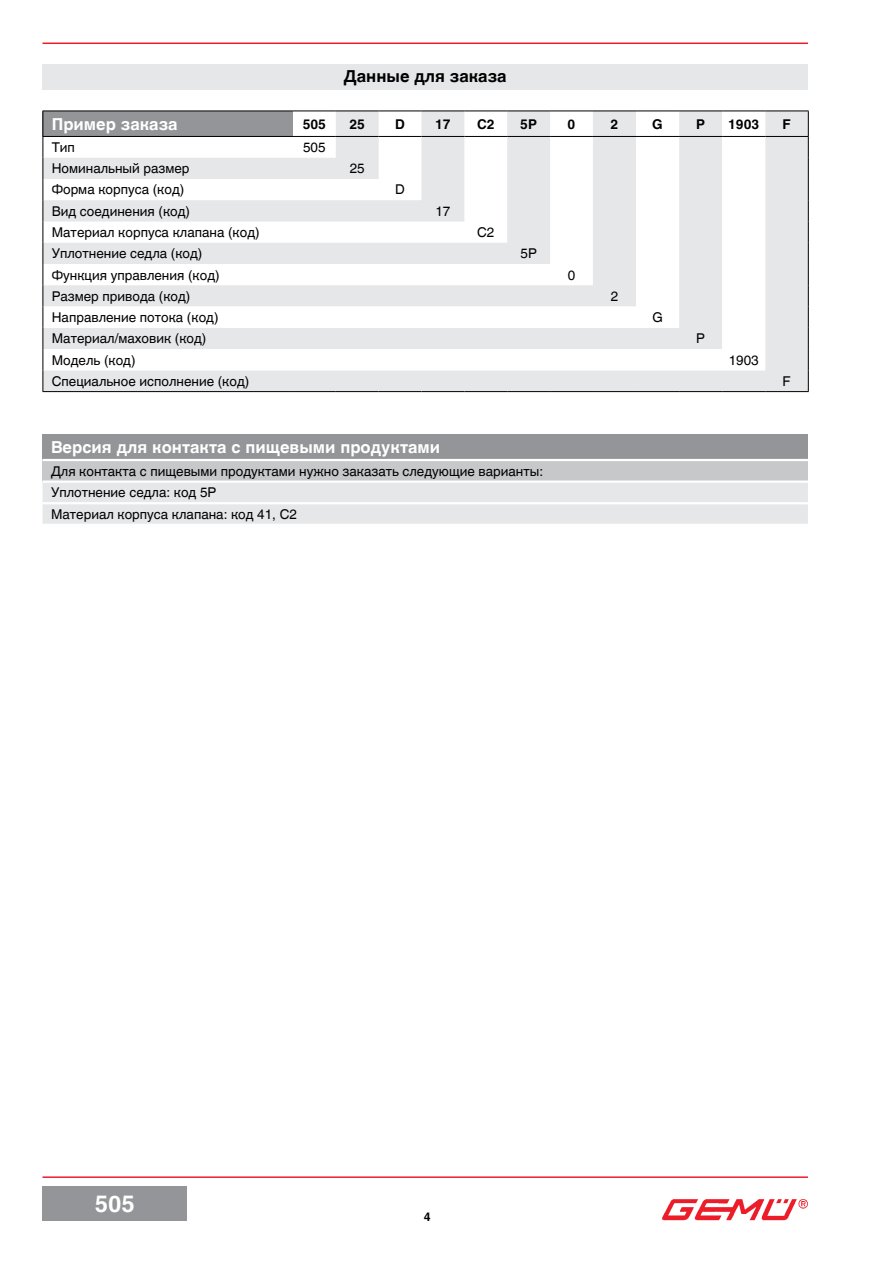
<style>
.page{position:relative;width:893px;height:1263px;background:#fff}
.page>*{position:absolute;margin:0;border:0;box-sizing:border-box;transform-origin:0 0}
.t1{font:700 23.25px "Helvetica World";color:#fff}
.t2{font:700 16.5px "Helvetica World";color:#fff}
.t3{font:700 16.5px "Helvetica World";color:#000}
.t4{font:13.5px/21.6px "Helvetica World";color:#000}
.t5{font:700 13.5px "Helvetica World";color:#000}
.t6{font:700 12px "Helvetica World";color:#000}
</style>
<div class="page">
<hr style="left:43px;top:43px;width:765px;height:1px;background:#ed1c29">
<hr style="left:43px;top:1176px;width:765px;height:2px;background:#ed1c29">
<div style="left:43px;top:1186px;width:144px;height:34px;background:#939598"></div>
<img style="left:662px;top:1199px;width:146px;height:21px">
<svg style="left:44px;top:112px;width:764px;height:279px;fill:#e6e7e8"></svg>
<svg style="left:636px;top:112px;width:129px;height:195px"></svg>
<svg style="left:44px;top:307px;width:721px;height:63px"></svg>
<hr style="left:43px;top:111px;width:250px;height:1px;background:#000">
<hr style="left:293px;top:111px;width:43px;height:1px;background:#000">
<hr style="left:336px;top:111px;width:43px;height:1px;background:#000">
<hr style="left:379px;top:111px;width:42px;height:1px;background:#000">
<hr style="left:421px;top:111px;width:43px;height:1px;background:#000">
<hr style="left:464px;top:111px;width:43px;height:1px;background:#000">
<hr style="left:507px;top:111px;width:43px;height:1px;background:#000">
<hr style="left:550px;top:111px;width:43px;height:1px;background:#000">
<hr style="left:593px;top:111px;width:43px;height:1px;background:#000">
<hr style="left:636px;top:111px;width:43px;height:1px;background:#000">
<hr style="left:679px;top:111px;width:43px;height:1px;background:#000">
<hr style="left:722px;top:111px;width:43px;height:1px;background:#000">
<hr style="left:765px;top:111px;width:44px;height:1px;background:#000">
<hr style="left:43px;top:136px;width:250px;height:1px;background:#000">
<hr style="left:293px;top:136px;width:43px;height:1px;background:#000">
<hr style="left:336px;top:136px;width:43px;height:1px;background:#000">
<hr style="left:379px;top:136px;width:42px;height:1px;background:#000">
<hr style="left:421px;top:136px;width:43px;height:1px;background:#000">
<hr style="left:464px;top:136px;width:43px;height:1px;background:#000">
<hr style="left:507px;top:136px;width:43px;height:1px;background:#000">
<hr style="left:550px;top:136px;width:43px;height:1px;background:#000">
<hr style="left:593px;top:136px;width:43px;height:1px;background:#000">
<hr style="left:636px;top:136px;width:43px;height:1px;background:#000">
<hr style="left:679px;top:136px;width:43px;height:1px;background:#000">
<hr style="left:722px;top:136px;width:43px;height:1px;background:#000">
<hr style="left:765px;top:136px;width:44px;height:1px;background:#000">
<svg style="left:43px;top:111px;width:1px;height:280px"></svg>
<svg style="left:808px;top:111px;width:1px;height:280px"></svg>
<hr style="left:43px;top:391px;width:250px;height:1px;background:#000">
<hr style="left:293px;top:391px;width:43px;height:1px;background:#000">
<hr style="left:336px;top:391px;width:43px;height:1px;background:#000">
<hr style="left:379px;top:391px;width:42px;height:1px;background:#000">
<hr style="left:421px;top:391px;width:43px;height:1px;background:#000">
<hr style="left:464px;top:391px;width:43px;height:1px;background:#000">
<hr style="left:507px;top:391px;width:43px;height:1px;background:#000">
<hr style="left:550px;top:391px;width:43px;height:1px;background:#000">
<hr style="left:593px;top:391px;width:43px;height:1px;background:#000">
<hr style="left:636px;top:391px;width:43px;height:1px;background:#000">
<hr style="left:679px;top:391px;width:43px;height:1px;background:#000">
<hr style="left:722px;top:391px;width:43px;height:1px;background:#000">
<hr style="left:765px;top:391px;width:44px;height:1px;background:#000">
<div style="left:43px;top:64px;width:765px;height:25px;background:#e6e7e8"></div>
<div style="left:43px;top:434px;width:765px;height:26px;background:#939598"></div>
<div style="left:43px;top:460px;width:765px;height:22px;background:#c7c8ca"></div>
<div style="left:43px;top:483px;width:765px;height:41px;background:#e6e7e8"></div>
<hr style="left:43px;top:459px;width:765px;height:2px;background:#fff">
<hr style="left:43px;top:480px;width:765px;height:3px;background:#fff">
<hr style="left:43px;top:502px;width:765px;height:2px;background:#fff">
<p class="t3" style="left:344px;top:67px;width:164px">Данные для заказа</p>
<p class="t2" style="left:52px;top:114px;width:127px">Пример заказа</p>
<p class="t5" style="left:303px;top:116px;width:25px">505</p>
<p class="t5" style="left:349px;top:116px;width:17px">25</p>
<p class="t5" style="left:395px;top:116px;width:11px">D</p>
<p class="t5" style="left:435px;top:116px;width:17px">17</p>
<p class="t5" style="left:477px;top:116px;width:19px">C2</p>
<p class="t5" style="left:520px;top:116px;width:18px">5P</p>
<p class="t5" style="left:568px;top:116px;width:9px">0</p>
<p class="t5" style="left:611px;top:116px;width:9px">2</p>
<p class="t5" style="left:652px;top:116px;width:12px">G</p>
<p class="t5" style="left:696px;top:116px;width:10px">P</p>
<p class="t5" style="left:728px;top:116px;width:33px">1903</p>
<p class="t5" style="left:782px;top:116px;width:10px">F</p>
<p class="t4" style="left:52px;top:137px;width:25px">Тип</p>
<p class="t4" style="left:303px;top:137px;width:24px">505</p>
<p class="t4" style="left:52px;top:158px;width:139px">Номинальный размер</p>
<p class="t4" style="left:350px;top:158px;width:17px">25</p>
<p class="t4" style="left:52px;top:179px;width:134px">Форма корпуса (код)</p>
<p class="t4" style="left:395px;top:179px;width:11px">D</p>
<p class="t4" style="left:52px;top:200px;width:140px">Вид соединения (код)</p>
<p class="t4" style="left:435px;top:200px;width:17px">17</p>
<p class="t4" style="left:52px;top:222px;width:209px">Материал корпуса клапана (код)</p>
<p class="t4" style="left:477px;top:222px;width:19px">C2</p>
<p class="t4" style="left:52px;top:243px;width:152px">Уплотнение седла (код)</p>
<p class="t4" style="left:520px;top:243px;width:18px">5P</p>
<p class="t4" style="left:52px;top:264px;width:169px">Функция управления (код)</p>
<p class="t4" style="left:568px;top:264px;width:9px">0</p>
<p class="t4" style="left:52px;top:285px;width:140px">Размер привода (код)</p>
<p class="t4" style="left:611px;top:285px;width:9px">2</p>
<p class="t4" style="left:52px;top:307px;width:168px">Направление потока (код)</p>
<p class="t4" style="left:652px;top:307px;width:12px">G</p>
<p class="t4" style="left:52px;top:328px;width:156px">Материал/маховик (код)</p>
<p class="t4" style="left:696px;top:328px;width:10px">P</p>
<p class="t4" style="left:52px;top:349px;width:85px">Модель (код)</p>
<p class="t4" style="left:729px;top:349px;width:32px">1903</p>
<p class="t4" style="left:52px;top:370px;width:199px">Специальное исполнение (код)</p>
<p class="t4" style="left:782px;top:370px;width:10px">F</p>
<p class="t2" style="left:51px;top:437px;width:391px">Версия для контакта с пищевыми прoдуктами</p>
<p class="t4" style="left:51px;top:460px;width:494px">Для контакта с пищевыми продуктами нужно заказать следующие варианты:<br>Уплотнение седла: код 5P<br>Материал корпуса клапана: код 41, C2</p>
<h1 class="t1" style="left:95px;top:1190px;width:42px">505</h1>
<p class="t6" style="left:424px;top:1209px;width:8px">4</p>
</div>
